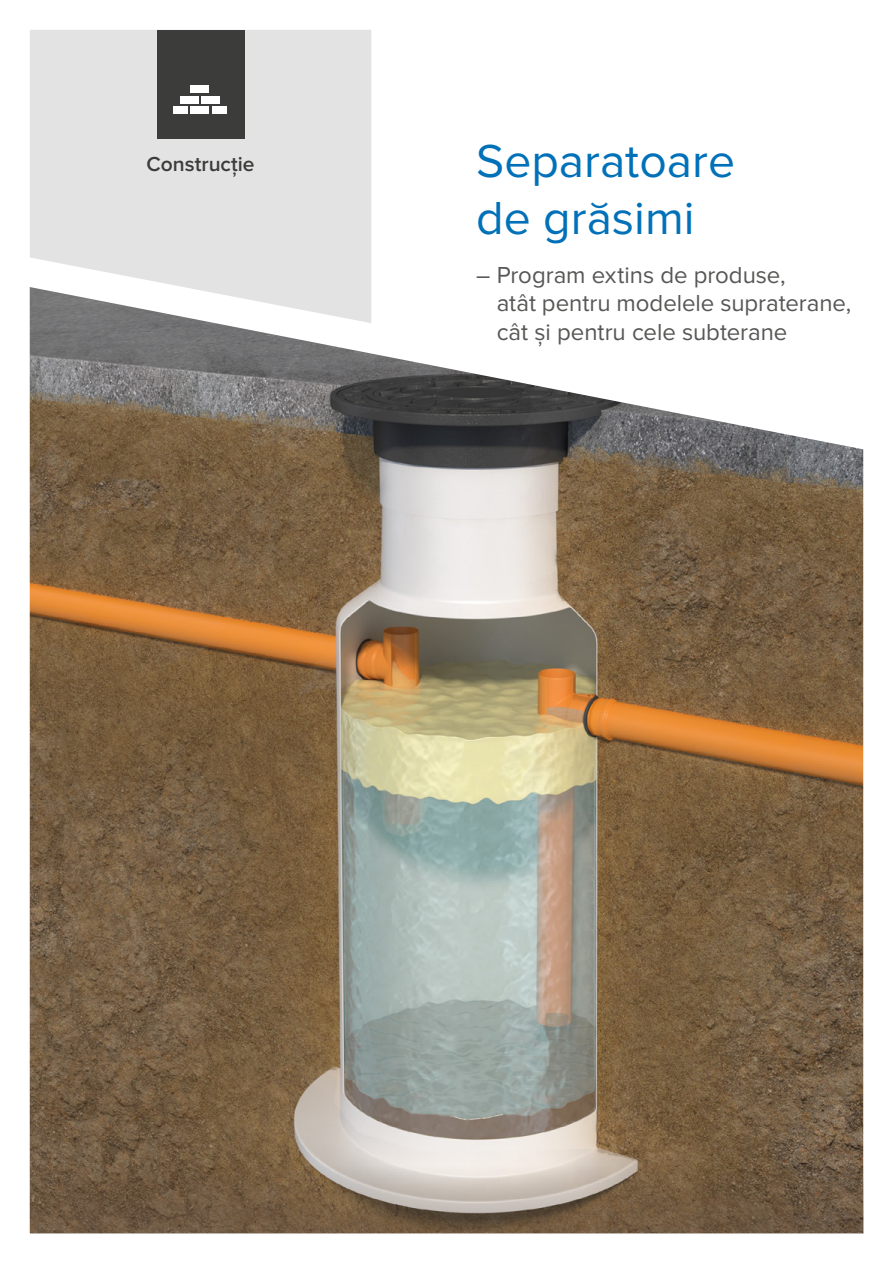
<style>
.page{position:relative;width:893px;height:1263px;background:#fff}
.page>*{position:absolute;margin:0;border:0;box-sizing:border-box;transform-origin:0 0}
.t1{font:48px/57.6px "Proxima Nova";color:#0071b9}
.t2{font:24px/28.5px "Proxima Nova";color:#575756}
.t3{font:600 21px "Proxima Nova";color:#3c3c3b}
</style>
<div class="page">
<img style="left:30px;top:287px;width:833px;height:845px">
<svg style="left:30px;top:30px;width:341px;height:293px;background:#e1e1e1"></svg>
<div style="left:157px;top:30px;width:87px;height:109px;background:#3c3c3b"></div>
<div style="left:191px;top:86px;width:18px;height:7px;background:#fff"></div>
<div style="left:180px;top:96px;width:19px;height:7px;background:#fff"></div>
<div style="left:201px;top:96px;width:19px;height:7px;background:#fff"></div>
<div style="left:191px;top:106px;width:18px;height:7px;background:#fff"></div>
<div style="left:174px;top:106px;width:14px;height:7px;background:#fff"></div>
<div style="left:212px;top:106px;width:14px;height:7px;background:#fff"></div>
<svg style="left:30px;top:1132px;width:833px;height:101px;background:#8a7763"></svg>
<p class="t3" style="left:147px;top:152px;width:109px">Construcție</p>
<h1 class="t1" style="left:476px;top:133px;width:260px">Separatoare de grăsimi</h1>
<p class="t2" style="left:497px;top:261px;width:356px;text-indent:-20px">– Program extins de produse,<br>atât pentru modelele supraterane, cât și pentru cele subterane</p>
</div>
